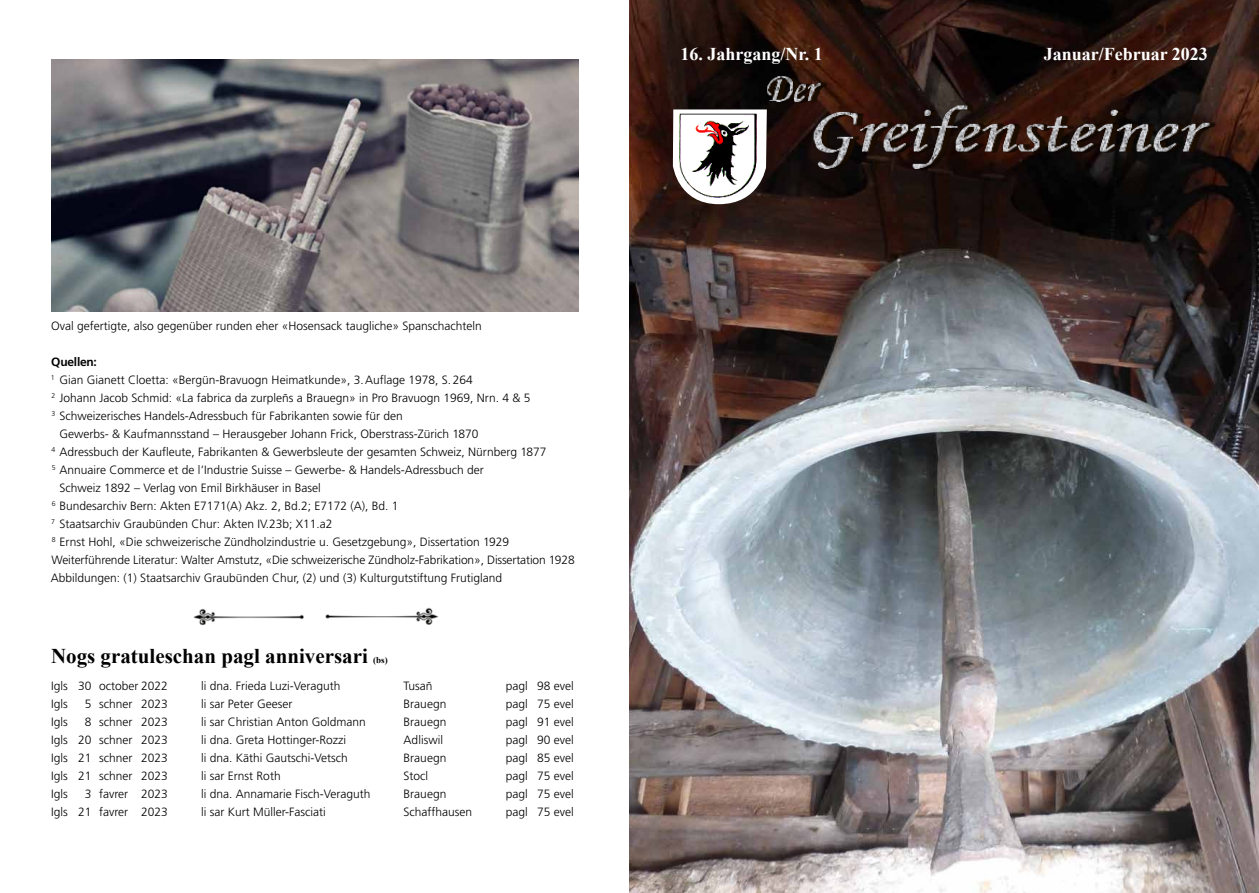
<style>
.page{position:relative;width:1259px;height:893px;background:#fff}
.page>*{position:absolute;margin:0;border:0;box-sizing:border-box;transform-origin:0 0}
.t1{font:700 21px "Times New Roman";color:#000}
.t2{font:700 18px "Times New Roman";color:#fff}
.t3{font:300 12px "Frutiger LT Pro";color:#000}
.t4{font:700 12px "Frutiger LT Pro";letter-spacing:-.02em;color:#000}
.t5{font:700 9px "Times New Roman";color:#000}
</style>
<div class="page">
<img style="left:51px;top:60px;width:527px;height:252px">
<img style="left:629px;top:0;width:630px;height:893px">
<img style="left:766px;top:75px;width:449px;height:94px">
<img style="left:673px;top:109px;width:94px;height:95px">
<img style="left:325px;top:607px;width:114px;height:18px">
<img style="left:193px;top:608px;width:111px;height:17px">
<p class="t3" style="left:51px;top:318px;width:432px">Oval gefertigte, also gegenüber runden eher «Hosensack taugliche» Spanschachteln</p>
<p class="t4" style="left:51px;top:354px;width:47px">Quellen:</p>
<p class="t3" style="left:51px;top:372px;width:423px"><sup>1</sup> Gian Gianett Cloetta: «Bergün-Bravuogn Heimatkunde», 3.Auflage 1978, S.264</p>
<p class="t3" style="left:51px;top:390px;width:480px"><sup>2</sup> Johann Jacob Schmid: «La fabrica da zurpleñs a Brauegn» in Pro Bravuogn 1969, Nrn. 4 &amp; 5</p>
<p class="t3" style="left:51px;top:408px;width:353px"><sup>3</sup> Schweizerisches Handels-Adressbuch für Fabrikanten sowie für den</p>
<p class="t3" style="left:60px;top:426px;width:420px">Gewerbs- &amp; Kaufmannsstand – Herausgeber Johann Frick, Oberstrass-Zürich 1870</p>
<p class="t3" style="left:51px;top:444px;width:496px"><sup>4</sup> Adressbuch der Kaufleute, Fabrikanten &amp; Gewerbsleute der gesamten Schweiz, Nürnberg 1877</p>
<p class="t3" style="left:52px;top:462px;width:434px"><sup>5</sup> Annuaire Commerce et de l’Industrie Suisse – Gewerbe- &amp; Handels-Adressbuch der</p>
<p class="t3" style="left:59px;top:480px;width:263px">Schweiz 1892 – Verlag von Emil Birkhäuser in Basel</p>
<p class="t3" style="left:52px;top:498px;width:348px"><sup>6</sup> Bundesarchiv Bern: Akten E7171(A) Akz. 2, Bd.2; E7172 (A), Bd. 1</p>
<p class="t3" style="left:51px;top:516px;width:283px"><sup>7</sup> Staatsarchiv Graubünden Chur: Akten IV.23b; X11.a2</p>
<p class="t3" style="left:52px;top:534px;width:459px"><sup>8</sup> Ernst Hohl, «Die schweizerische Zündholzindustrie u. Gesetzgebung», Dissertation 1929</p>
<p class="t3" style="left:51px;top:552px;width:525px">Weiterführende Literatur: Walter Amstutz, «Die schweizerische Zündholz-Fabrikation», Dissertation 1928</p>
<p class="t3" style="left:51px;top:570px;width:453px">Abbildungen: (1) Staatsarchiv Graubünden Chur, (2) und (3) Kulturgutstiftung Frutigland</p>
<h1 class="t1" style="left:51px;top:641px;width:318px">Nogs gratuleschan pagl anniversari</h1>
<p class="t5" style="left:373px;top:654px;width:16px">(bs)</p>
<p class="t3" style="left:51px;top:678px;width:118px">Igls 30 october 2022</p>
<p class="t3" style="left:201px;top:678px;width:141px">li dna. Frieda Luzi-Veraguth</p>
<p class="t3" style="left:404px;top:678px;width:30px">Tusañ</p>
<p class="t3" style="left:506px;top:678px;width:70px">pagl 98 evel</p>
<p class="t3" style="left:51px;top:696px;width:18px">Igls</p>
<p class="t3" style="left:85px;top:696px;width:84px">5 schner 2023</p>
<p class="t3" style="left:201px;top:696px;width:93px">li sar Peter Geeser</p>
<p class="t3" style="left:404px;top:696px;width:44px">Brauegn</p>
<p class="t3" style="left:506px;top:696px;width:70px">pagl 75 evel</p>
<p class="t3" style="left:51px;top:714px;width:18px">Igls</p>
<p class="t3" style="left:85px;top:714px;width:84px">8 schner 2023</p>
<p class="t3" style="left:201px;top:714px;width:166px">li sar Christian Anton Goldmann</p>
<p class="t3" style="left:404px;top:714px;width:44px">Brauegn</p>
<p class="t3" style="left:506px;top:714px;width:70px">pagl 91 evel</p>
<p class="t3" style="left:51px;top:732px;width:118px">Igls 20 schner 2023</p>
<p class="t3" style="left:201px;top:732px;width:147px">li dna. Greta Hottinger-Rozzi</p>
<p class="t3" style="left:404px;top:732px;width:41px">Adliswil</p>
<p class="t3" style="left:506px;top:732px;width:70px">pagl 90 evel</p>
<p class="t3" style="left:51px;top:750px;width:118px">Igls 21 schner 2023</p>
<p class="t3" style="left:201px;top:750px;width:148px">li dna. Käthi Gautschi-Vetsch</p>
<p class="t3" style="left:404px;top:750px;width:44px">Brauegn</p>
<p class="t3" style="left:506px;top:750px;width:70px">pagl 85 evel</p>
<p class="t3" style="left:51px;top:768px;width:118px">Igls 21 schner 2023</p>
<p class="t3" style="left:201px;top:768px;width:81px">li sar Ernst Roth</p>
<p class="t3" style="left:404px;top:768px;width:26px">Stocl</p>
<p class="t3" style="left:506px;top:768px;width:70px">pagl 75 evel</p>
<p class="t3" style="left:51px;top:786px;width:18px">Igls</p>
<p class="t3" style="left:85px;top:786px;width:84px">3 favrer 2023</p>
<p class="t3" style="left:201px;top:786px;width:171px">li dna. Annamarie Fisch-Veraguth</p>
<p class="t3" style="left:404px;top:786px;width:44px">Brauegn</p>
<p class="t3" style="left:506px;top:786px;width:70px">pagl 75 evel</p>
<p class="t3" style="left:51px;top:804px;width:118px">Igls 21 favrer 2023</p>
<p class="t3" style="left:201px;top:804px;width:126px">li sar Kurt Müller-Fasciati</p>
<p class="t3" style="left:404px;top:804px;width:70px">Schaffhausen</p>
<p class="t3" style="left:506px;top:804px;width:70px">pagl 75 evel</p>
<h2 class="t2" style="left:680px;top:41px;width:144px">16. Jahrgang/Nr. 1</h2>
<h2 class="t2" style="left:1044px;top:41px;width:166px">Januar/Februar 2023</h2>
</div>
